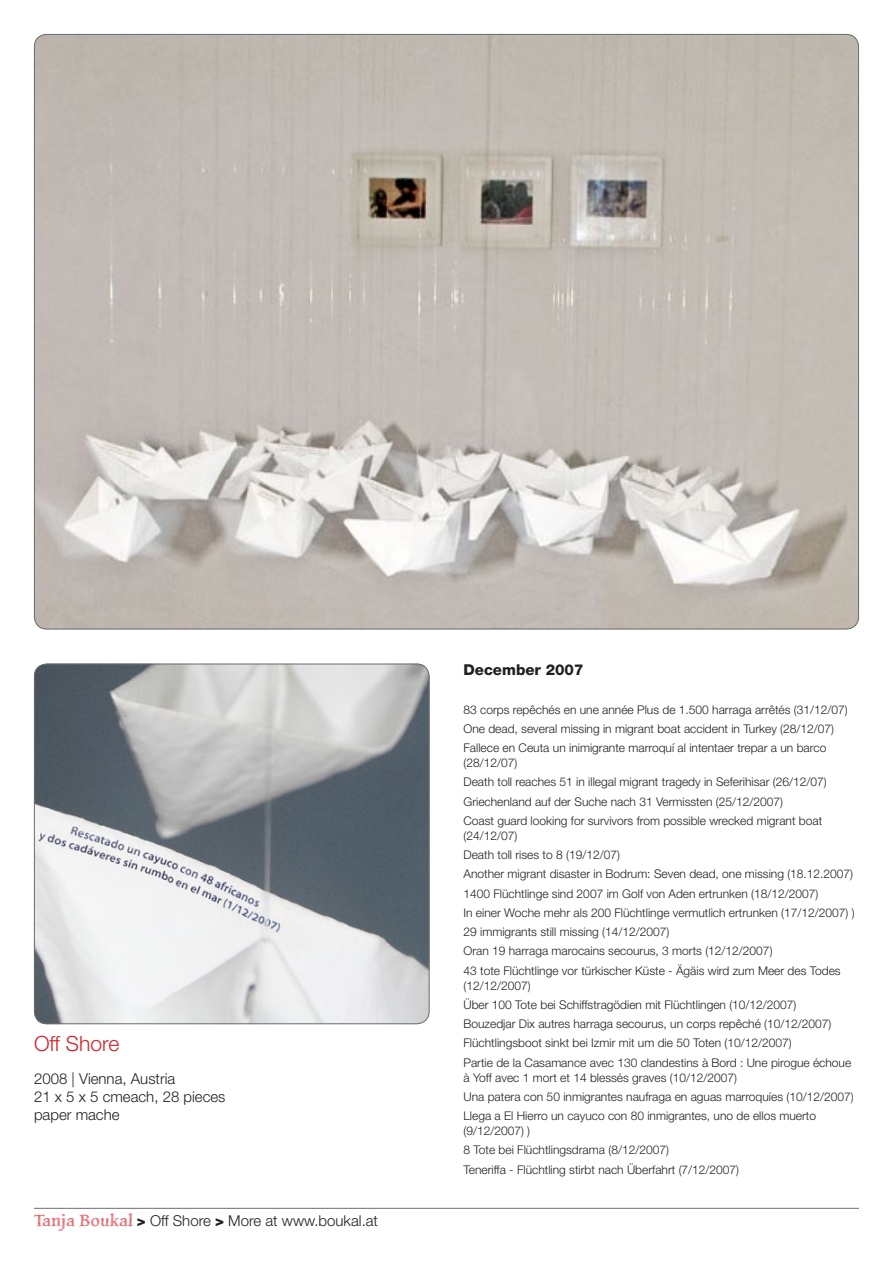
<style>
.page{position:relative;width:893px;height:1263px;background:#fff}
.page>*{position:absolute;margin:0;border:0;box-sizing:border-box;transform-origin:0 0}
.t1{font:300 21px "Helvetica Neue";color:#d1232a}
.t2{font:300 15px/18px "Helvetica Neue";color:#231f20}
.t3{font:800 15px "Helvetica Neue";color:#231f20}
.t4{font:300 12px/19.2px "Helvetica Neue";color:#231f20}
.s1{font-family:"Hachura";font-weight:400;font-size:18px;color:#d1232a}
.s2{font-weight:800}
</style>
<div class="page">
<img style="left:34px;top:34px;width:825px;height:595px">
<img style="left:34px;top:664px;width:395px;height:360px">
<div style="left:34px;top:664px;width:395px;height:360px;border:1px solid #6c6d70;border-radius:12px"></div>
<hr style="left:34px;top:1208px;width:825px;height:1px;background:#6c6d70">
<h1 class="t1" style="left:34px;top:1030px;width:87px">Off Shore</h1>
<p class="t2" style="left:34px;top:1069px;width:193px">2008 | Vienna, Austria<br>21 x 5 x 5 cmeach, 28 pieces paper mache</p>
<p class="t2" style="left:34px;top:1211px;width:346px"><span class="s1">Tanja Boukal</span> <span class="s2">&gt;</span> Off Shore <span class="s2">&gt;</span> More at www.boukal.at</p>
<p class="t3" style="left:463px;top:661px;width:122px">December 2007</p>
<p class="t4" style="left:463px;top:699px;width:386px">83 corps repêchés en une année Plus de 1.500 harraga arrêtés (31/12/07)<br>One dead, several missing in migrant boat accident in Turkey (28/12/07)<br>Fallece en Ceuta un inimigrante marroquí al intentaer trepar a un barco</p>
<p class="t4" style="left:463px;top:753px;width:365px">(28/12/07)<br>Death toll reaches 51 in illegal migrant tragedy in Seferihisar (26/12/07)<br>Griechenland auf der Suche nach 31 Vermissten (25/12/2007)<br>Coast guard looking for survivors from possible wrecked migrant boat</p>
<p class="t4" style="left:463px;top:826px;width:393px">(24/12/07)<br>Death toll rises to 8 (19/12/07)<br>Another migrant disaster in Bodrum: Seven dead, one missing (18.12.2007)<br>1400 Flüchtlinge sind 2007 im Golf von Aden ertrunken (18/12/2007)<br>In einer Woche mehr als 200 Flüchtlinge vermutlich ertrunken (17/12/2007) )<br>29 immigrants still missing (14/12/2007)<br>Oran 19 harraga marocains secourus, 3 morts (12/12/2007)<br>43 tote Flüchtlinge vor türkischer Küste - Ägäis wird zum Meer des Todes</p>
<p class="t4" style="left:463px;top:975px;width:389px">(12/12/2007)<br>Über 100 Tote bei Schiffstragödien mit Flüchtlingen (10/12/2007)<br>Bouzedjar Dix autres harraga secourus, un corps repêché (10/12/2007)<br>Flüchtlingsboot sinkt bei Izmir mit um die 50 Toten (10/12/2007)<br>Partie de la Casamance avec 130 clandestins à Bord : Une pirogue échoue</p>
<p class="t4" style="left:463px;top:1067px;width:392px">à Yoff avec 1 mort et 14 blessés graves (10/12/2007)<br>Una patera con 50 inmigrantes naufraga en aguas marroquíes (10/12/2007)<br>Llega a El Hierro un cayuco con 80 inmigrantes, uno de ellos muerto</p>
<p class="t4" style="left:463px;top:1121px;width:277px">(9/12/2007) )<br>8 Tote bei Flüchtlingsdrama (8/12/2007)<br>Teneriffa - Flüchtling stirbt nach Überfahrt (7/12/2007)</p>
</div>
